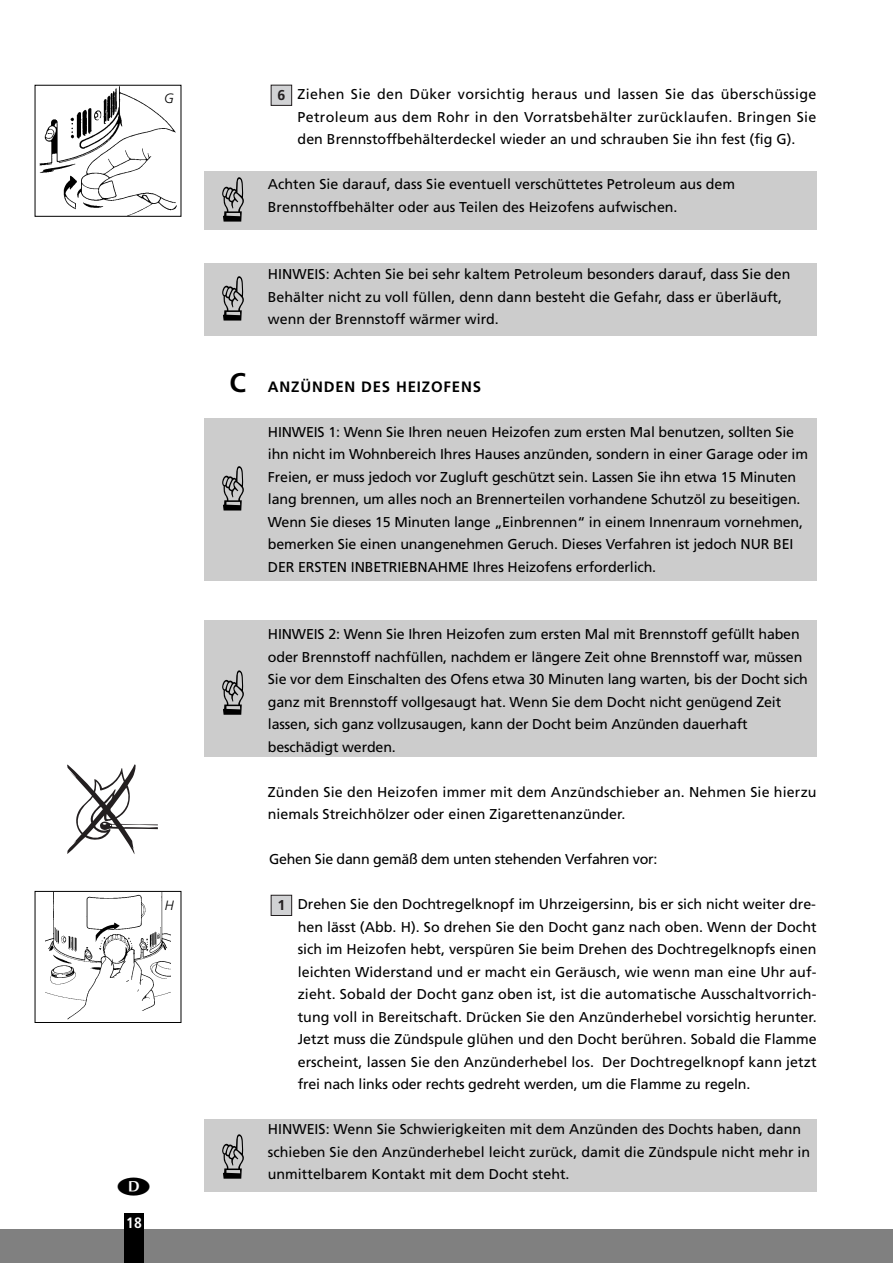
<style>
.page{position:relative;width:893px;height:1263px;background:#fff}
.page>*{position:absolute;margin:0;border:0;box-sizing:border-box;transform-origin:0 0}
.t1{font:700 15px "Frutiger";letter-spacing:.055em;color:#000}
.t2{font:700 condensed 15px "Frutiger";color:#fff}
.t3{font:14.25px/22.5px "Frutiger";letter-spacing:-.01em;color:#000}
.t4{font:14.25px/22.5px "Frutiger";letter-spacing:.01em;color:#000}
.t5{font:700 14.25px "Frutiger";color:#231f20}
.t6{font:italic 300 13.5px "Frutiger";color:#000}
.s1{font-size:27px}
</style>
<div class="page">
<div style="left:204px;top:418px;width:612px;height:162px;background:#ccc"></div>
<div style="left:204px;top:264px;width:612px;height:72px;background:#ccc"></div>
<div style="left:204px;top:171px;width:612px;height:58px;background:#ccc"></div>
<div style="left:204px;top:1119px;width:612px;height:73px;background:#ccc"></div>
<div style="left:204px;top:620px;width:612px;height:137px;background:#ccc"></div>
<div style="left:271px;top:895px;width:21px;height:20px;background:#d1d2d4"></div>
<div style="left:271px;top:895px;width:21px;height:21px;border:1px solid #231f20"></div>
<div style="left:271px;top:85px;width:21px;height:20px;background:#d1d2d4"></div>
<div style="left:271px;top:85px;width:21px;height:21px;border:1px solid #231f20"></div>
<div style="left:0;top:1229px;width:893px;height:34px;background:#808080"></div>
<div style="left:124px;top:1213px;width:20px;height:50px;background:#000"></div>
<svg style="left:67px;top:764px;width:91px;height:90px"></svg>
<img style="left:46px;top:893px;width:124px;height:127px">
<div style="left:35px;top:891px;width:146px;height:132px;border:1px solid #000"></div>
<img style="left:39px;top:87px;width:138px;height:128px">
<p class="t6" style="left:164px;top:93px;width:11px">G</p>
<p class="t6" style="left:165px;top:899px;width:11px">H</p>
<p class="t2" style="left:126px;top:1217px;width:17px">18</p>
<p class="t3" style="left:298px;top:84px;width:520px;text-align:justify">Ziehen Sie den Düker vorsichtig heraus und lassen Sie das überschüssige Petroleum aus dem Rohr in den Vorratsbehälter zurücklaufen. Bringen Sie den Brennstoffbehälterdeckel wieder an und schrauben Sie ihn fest (fig G).</p>
<p class="t3" style="left:268px;top:174px;width:469px">Achten Sie darauf, dass Sie eventuell verschüttetes Petroleum aus dem<br>Brennstoffbehälter oder aus Teilen des Heizofens aufwischen.</p>
<p class="t5" style="left:278px;top:89px;width:9px">6</p>
<p class="t3" style="left:268px;top:264px;width:524px">HINWEIS: Achten Sie bei sehr kaltem Petroleum besonders darauf, dass Sie den<br>Behälter nicht zu voll füllen, denn dann besteht die Gefahr, dass er überläuft, wenn der Brennstoff wärmer wird.</p>
<p class="t1" style="left:230px;top:380px;width:253px"><span class="s1">C</span> ANZÜNDEN DES HEIZOFENS</p>
<p class="t3" style="left:268px;top:421px;width:542px">HINWEIS 1: Wenn Sie Ihren neuen Heizofen zum ersten Mal benutzen, sollten Sie ihn nicht im Wohnbereich Ihres Hauses anzünden, sondern in einer Garage oder im Freien, er muss jedoch vor Zugluft geschützt sein. Lassen Sie ihn etwa 15 Minuten lang brennen, um alles noch an Brennerteilen vorhandene Schutzöl zu beseitigen.<br>Wenn Sie dieses 15 Minuten lange „Einbrennen“ in einem Innenraum vornehmen, bemerken Sie einen unangenehmen Geruch. Dieses Verfahren ist jedoch NUR BEI DER ERSTEN INBETRIEBNAHME Ihres Heizofens erforderlich.</p>
<p class="t3" style="left:268px;top:624px;width:541px">HINWEIS 2: Wenn Sie Ihren Heizofen zum ersten Mal mit Brennstoff gefüllt haben oder Brennstoff nachfüllen, nachdem er längere Zeit ohne Brennstoff war, müssen Sie vor dem Einschalten des Ofens etwa 30 Minuten lang warten, bis der Docht sich ganz mit Brennstoff vollgesaugt hat. Wenn Sie dem Docht nicht genügend Zeit lassen, sich ganz vollzusaugen, kann der Docht beim Anzünden dauerhaft beschädigt werden.</p>
<p class="t4" style="left:268px;top:781px;width:550px">Zünden Sie den Heizofen immer mit dem Anzündschieber an. Nehmen Sie hierzu niemals Streichhölzer oder einen Zigarettenanzünder.</p>
<p class="t3" style="left:269px;top:849px;width:389px">Gehen Sie dann gemäß dem unten stehenden Verfahren vor:</p>
<p class="t3" style="left:298px;top:894px;width:521px;text-align:justify">Drehen Sie den Dochtregelknopf im Uhrzeigersinn, bis er sich nicht weiter dre&shy;hen lässt (Abb. H). So drehen Sie den Docht ganz nach oben. Wenn der Docht sich im Heizofen hebt, verspüren Sie beim Drehen des Dochtregelknopfs einen leichten Widerstand und er macht ein Geräusch, wie wenn man eine Uhr auf&shy;zieht. Sobald der Docht ganz oben ist, ist die automatische Ausschaltvorrich&shy;tung voll in Bereitschaft. Drücken Sie den Anzünderhebel vorsichtig herunter.<br>Jetzt muss die Zündspule glühen und den Docht berühren. Sobald die Flamme erscheint, lassen Sie den Anzünderhebel los. Der Dochtregelknopf kann jetzt frei nach links oder rechts gedreht werden, um die Flamme zu regeln.</p>
<p class="t3" style="left:268px;top:1119px;width:544px">HINWEIS: Wenn Sie Schwierigkeiten mit dem Anzünden des Dochts haben, dann schieben Sie den Anzünderhebel leicht zurück, damit die Zündspule nicht mehr in unmittelbarem Kontakt mit dem Docht steht.</p>
<p class="t5" style="left:278px;top:899px;width:9px">1</p>
</div>
